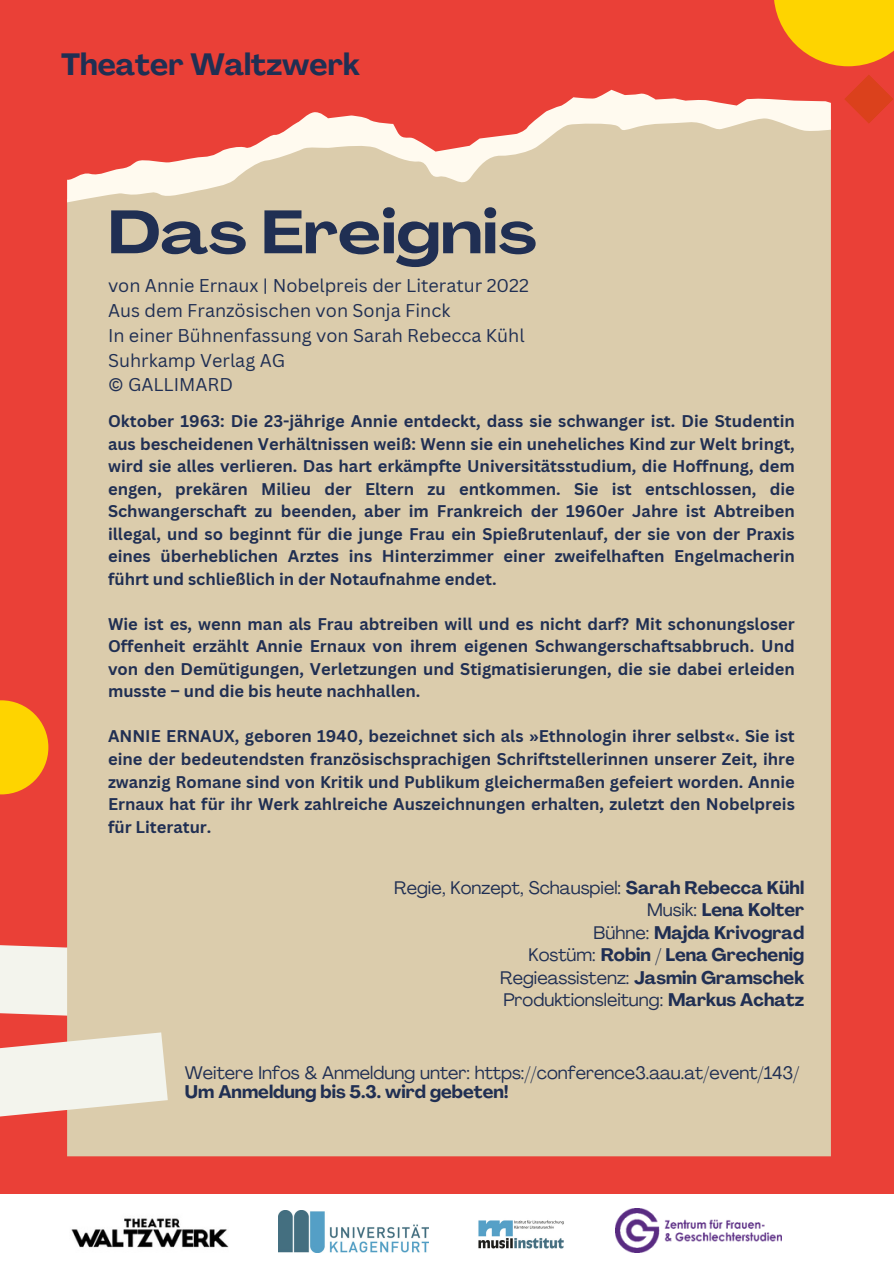
<style>
.page{position:relative;width:894px;height:1264px;background:#fff}
.page>*{position:absolute;margin:0;border:0;box-sizing:border-box;transform-origin:0 0}
.t1{font:700 expanded 60.15px "Agrandir";color:#202f53}
.t2{font:700 30.3px "Agrandir";color:#202f53}
.t3{font:18px "Agrandir";color:#202f53}
.t4{font:18px "Canva Sans";color:#202f53}
.t5{font:700 18px "Agrandir";color:#202f53}
.t6{font:700 16.5px/22.5px "Canva Sans";color:#202f53;text-align:justify}
.s1{font-weight:700}
.s2{font-weight:400}
</style>
<div class="page">
<div style="left:0;top:0;width:893px;height:1263px;background:#ea4037"></div>
<div style="left:48px;top:202px;width:782px;height:954px;background:#dbccac"></div>
<svg style="left:0;top:944px;width:168px;height:174px;background:#e9d5c5"></svg>
<svg style="left:67px;top:90px;width:763px;height:112px"></svg>
<svg style="left:774px;top:0;width:119px;height:66px;fill:#fed400"></svg>
<svg style="left:845px;top:75px;width:48px;height:48px"></svg>
<svg style="left:0;top:700px;width:48px;height:94px;fill:#fed400"></svg>
<div style="left:0;top:1194px;width:893px;height:69px;background:#fff"></div>
<img style="left:71px;top:1218px;width:157px;height:30px">
<img style="left:478px;top:1220px;width:86px;height:29px">
<img style="left:278px;top:1210px;width:150px;height:42px">
<img style="left:615px;top:1208px;width:165px;height:44px">
<p class="t2" style="left:61px;top:52px;width:300px">Theater Waltzwerk</p>
<h1 class="t1" style="left:108px;top:208px;width:430px">Das Ereignis</h1>
<p class="t4" style="left:108px;top:273px;width:422px">von Annie Ernaux | Nobelpreis der Literatur 2022</p>
<p class="t4" style="left:108px;top:298px;width:344px">Aus dem Französischen von Sonja Finck</p>
<p class="t4" style="left:108px;top:322px;width:418px">In einer Bü hnenfassung von Sarah Rebecca Kü hl</p>
<p class="t4" style="left:108px;top:347px;width:178px">Suhrkamp Verlag AG</p>
<p class="t4" style="left:108px;top:372px;width:126px">© GALLIMARD</p>
<h3 class="t6" style="left:108px;top:409px;width:688px">Oktober 1963: Die 23-jährige Annie entdeckt, dass sie schwanger ist. Die Studentin aus bescheidenen Verhältnissen weiß: Wenn sie ein uneheliches Kind zur Welt bringt, wird sie alles verlieren. Das hart erkämpfte Universitätsstudium, die Hoffnung, dem engen, prekären Milieu der Eltern zu entkommen. Sie ist entschlossen, die Schwangerschaft zu beenden, aber im Frankreich der 1960er Jahre ist Abtreiben illegal, und so beginnt fü r die junge Frau ein Spießrutenlauf, der sie von der Praxis eines ü berheblichen Arztes ins Hinterzimmer einer zweifelhaften Engelmacherin fü hrt und schließlich in der Notaufnahme endet.</h3>
<p class="t6" style="left:108px;top:612px;width:688px">Wie ist es, wenn man als Frau abtreiben will und es nicht darf? Mit schonungsloser Offenheit erzählt Annie Ernaux von ihrem eigenen Schwangerschaftsabbruch. Und von den Demütigungen, Verletzungen und Stigmatisierungen, die sie dabei erleiden musste – und die bis heute nachhallen.</p>
<p class="t6" style="left:108px;top:724px;width:688px">ANNIE ERNAUX, geboren 1940, bezeichnet sich als »Ethnologin ihrer selbst«. Sie ist eine der bedeutendsten französischsprachigen Schriftstellerinnen unserer Zeit, ihre zwanzig Romane sind von Kritik und Publikum gleichermaßen gefeiert worden. Annie Ernaux hat fü r ihr Werk zahlreiche Auszeichnungen erhalten, zuletzt den Nobelpreis fü r Literatur.</p>
<p class="t3" style="left:394px;top:880px;width:411px">Regie, Konzept, Schauspiel: <span class="s1">Sarah Rebecca Kühl</span></p>
<p class="t5" style="left:646px;top:902px;width:159px"><span class="s2">Musik:</span> Lena Kolter</p>
<p class="t5" style="left:593px;top:925px;width:212px"><span class="s2">Bühne:</span> Majda Krivograd</p>
<p class="t5" style="left:528px;top:947px;width:277px"><span class="s2">Kostüm:</span> Robin / Lena Grechenig</p>
<h3 class="t3" style="left:500px;top:970px;width:305px">Regieassistenz: <span class="s1">Jasmin Gramschek</span></h3>
<h3 class="t3" style="left:503px;top:992px;width:302px">Produktionsleitung: <span class="s1">Markus Achatz</span></h3>
<h2 class="t3" style="left:185px;top:1065px;width:616px">Weitere Infos &amp; Anmeldung unter: https://conference3.aau.at/event/143/</h2>
<p class="t5" style="left:185px;top:1084px;width:325px">Um Anmeldung bis 5.3. wird gebeten!</p>
</div>
